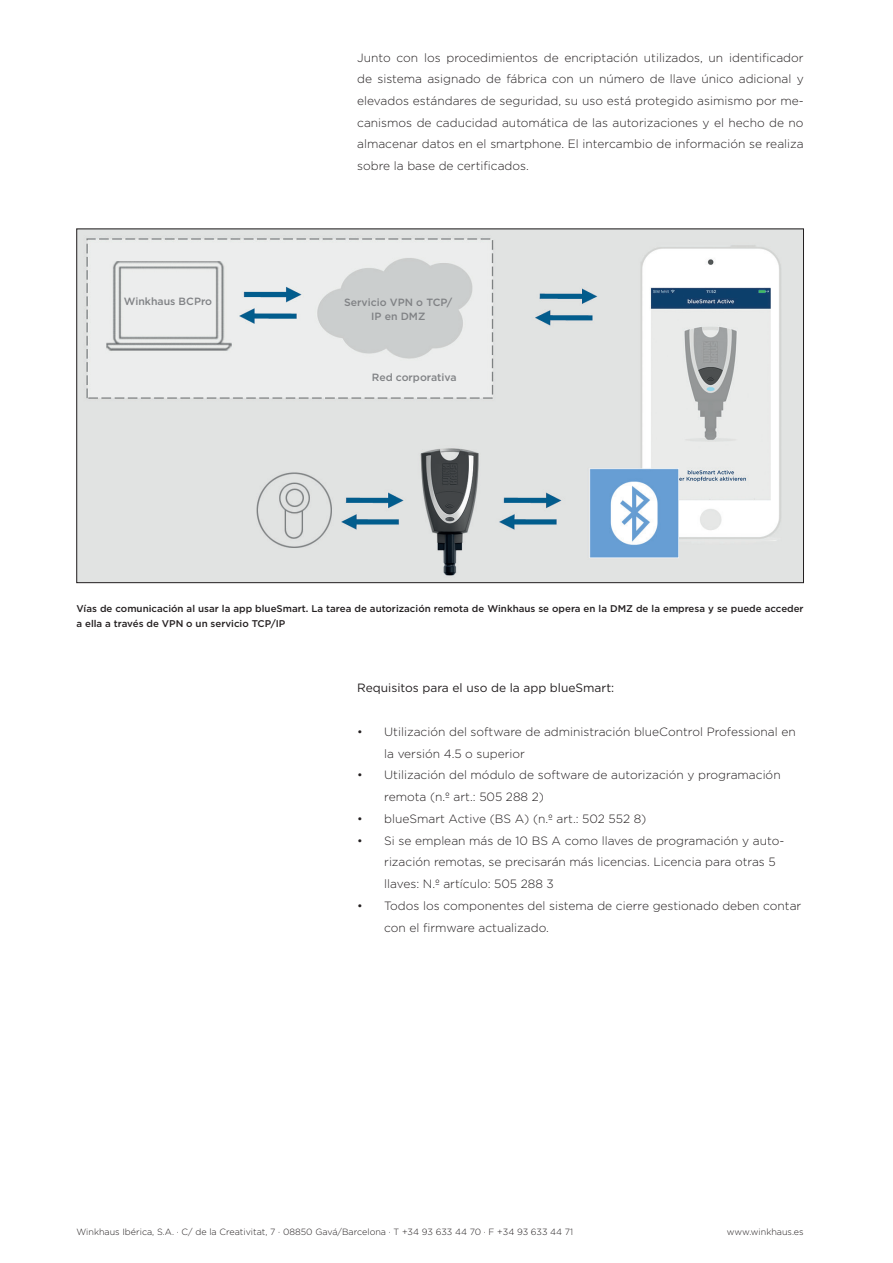
<style>
.page{position:relative;width:893px;height:1263px;background:#fff}
.page>*{position:absolute;margin:0;border:0;box-sizing:border-box;transform-origin:0 0}
.t1{font:300 12px/21.8px "Gotham";color:#231f20}
.t2{font:12px "Gotham";color:#231f20}
.t3{font:500 10.5px/13.5px "Gotham";color:#808285;text-align:center}
.t4{font:500 9.75px/15px "Gotham";color:#231f20}
.t5{font:300 9px "Gotham";color:#231f20}
</style>
<div class="page">
<img style="left:79px;top:231px;width:723px;height:350px">
<p class="t1" style="left:357px;top:46px;width:448px;text-align:justify">Junto con los procedimientos de encriptación utilizados, un identificador de sistema asignado de fábrica con un número de llave único adicional y elevados estándares de seguridad, su uso está protegido asimismo por me&shy;canismos de caducidad automática de las autorizaciones y el hecho de no almacenar datos en el smartphone. El intercambio de información se realiza sobre la base de certificados.</p>
<p class="t3" style="left:124px;top:294px;width:90px">Winkhaus BCPro</p>
<p class="t3" style="left:344px;top:296px;width:110px">Servicio VPN o TCP/<br>IP en DMZ</p>
<p class="t3" style="left:372px;top:371px;width:86px">Red corporativa</p>
<p class="t4" style="left:77px;top:601px;width:729px">Vías de comunicación al usar la app blueSmart. La tarea de autorización remota de Winkhaus se opera en la DMZ de la empresa y se puede acceder a ella a través de VPN o un servicio TCP/IP</p>
<p class="t2" style="left:357px;top:680px;width:259px">Requisitos para el uso de la app blueSmart:</p>
<p class="t1" style="left:384px;top:720px;width:413px;text-indent:-27px">• Utilización del software de administración blueControl Professional en la versión 4.5 o superior</p>
<p class="t1" style="left:384px;top:764px;width:398px;text-indent:-27px">• Utilización del módulo de software de autorización y programación remota (n.º art.: 505 288 2)</p>
<p class="t1" style="left:357px;top:807px;width:291px">• blueSmart Active (BS A) (n.º art.: 502 552 8)</p>
<p class="t1" style="left:384px;top:829px;width:402px;text-indent:-27px">• Si se emplean más de 10 BS A como llaves de programación y auto&shy;rización remotas, se precisarán más licencias. Licencia para otras 5 llaves: N.º artículo: 505 288 3</p>
<p class="t1" style="left:384px;top:894px;width:419px;text-indent:-27px">• Todos los componentes del sistema de cierre gestionado deben contar con el firmware actualizado.</p>
<p class="t5" style="left:77px;top:1226px;width:498px">Winkhaus Ibérica, S.A. · C/ de la Creativitat, 7 · 08850 Gavá/Barcelona · T +34 93 633 44 70 · F +34 93 633 44 71</p>
<p class="t5" style="left:727px;top:1226px;width:78px">www.winkhaus.es</p>
</div>
